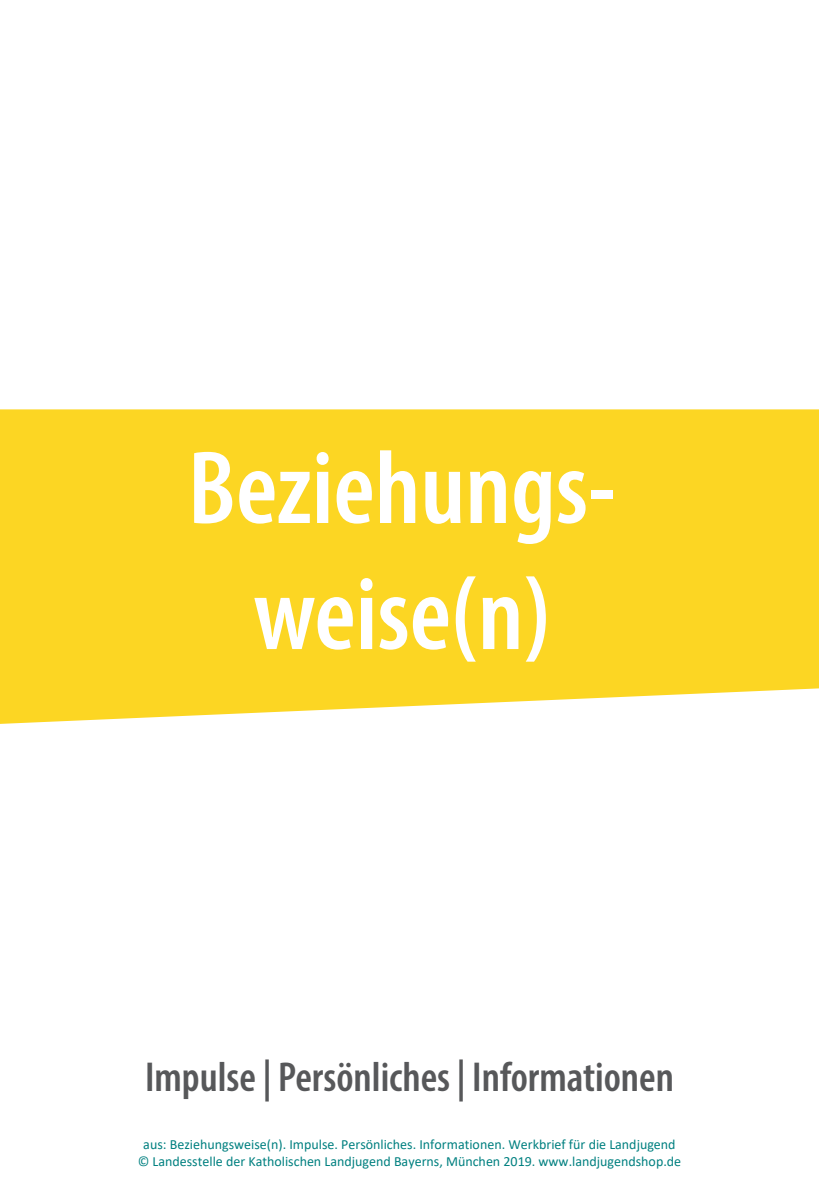
<style>
.page{position:relative;width:819px;height:1191px;background:#fff}
.page>*{position:absolute;margin:0;border:0;box-sizing:border-box;transform-origin:0 0}
.t1{font:600 condensed 105px/126px "Myriad Pro";color:#fff;text-align:center}
.t2{font:600 condensed 42px "Myriad Pro";color:#57585a}
.t3{font:14px/16.8px "Calibri";color:#008080;text-align:center}
</style>
<div class="page">
<div style="left:0;top:409px;width:819px;height:315px;background:#fcd623"></div>
<h1 class="t1" style="left:188px;top:423px;width:429px">Beziehungs&shy;weise(n)</h1>
<h2 class="t2" style="left:145px;top:1051px;width:530px">Impulse | Persönliches | Informationen</h2>
<p class="t3" style="left:138px;top:1135px;width:545px">aus: Beziehungsweise(n). Impulse. Persönliches. Informationen. Werkbrief für die Landjugend © Landesstelle der Katholischen Landjugend Bayerns, München 2019. www.landjugendshop.de</p>
</div>
